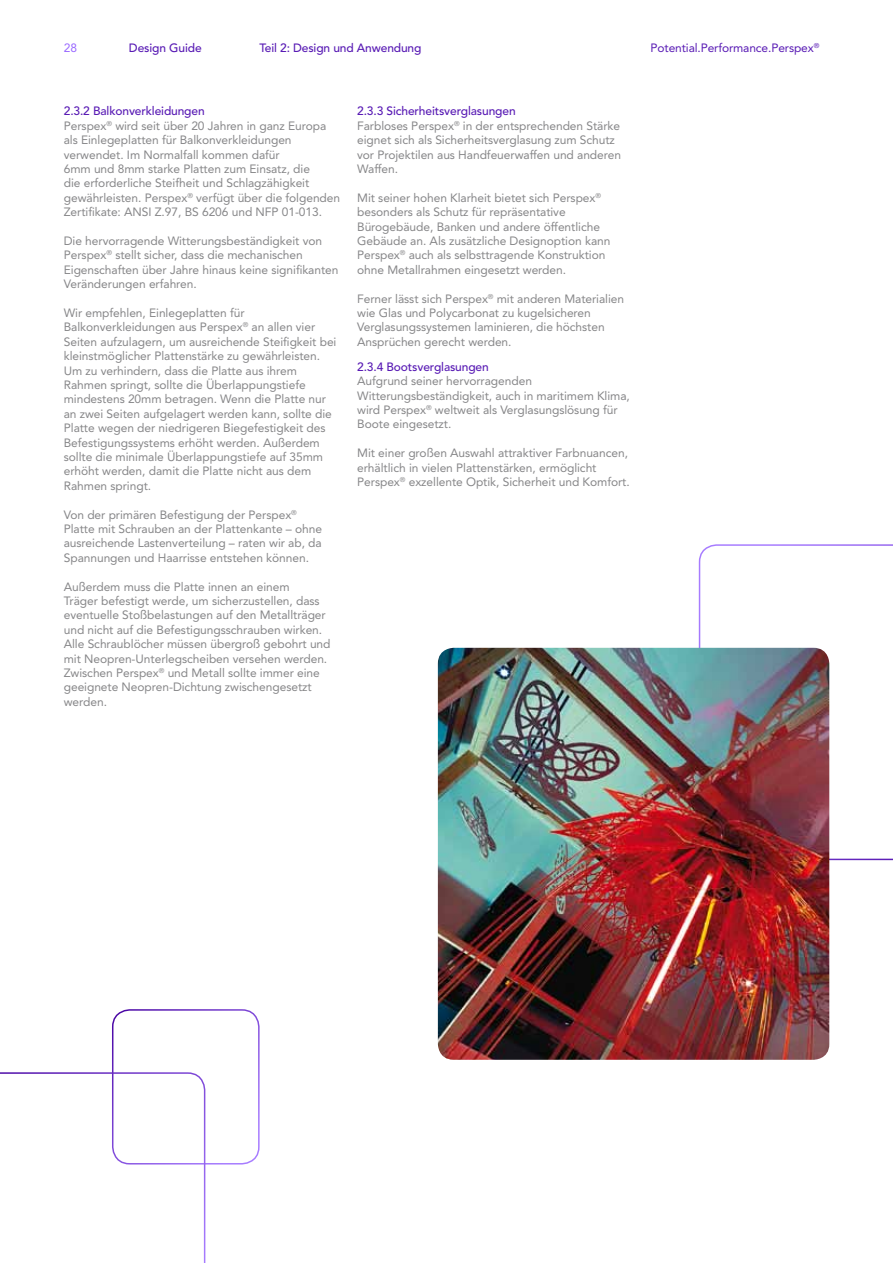
<style>
.page{position:relative;width:893px;height:1263px;background:#fff}
.page>*{position:absolute;margin:0;border:0;box-sizing:border-box;transform-origin:0 0}
.t1{font:12px/14.4px "Avenir LT Std";letter-spacing:-.005em;color:#868688}
.t2{font:500 12px "Avenir LT Std";letter-spacing:-.01em;color:#581ab4}
.t3{font:12px "Avenir LT Std";letter-spacing:-.01em;color:#581ab4}
.t4{font:12px "Avenir LT Std";color:#9968ff}
.t5{font:7.05px "Avenir LT Std";color:#581ab4}
.s1{font-weight:500;color:#581ab4}
</style>
<div class="page">
<svg style="left:699px;top:544px;width:194px;height:316px"></svg>
<div style="left:112px;top:1009px;width:148px;height:155px;border:2px solid #fff;border-radius:17px"></div>
<svg style="left:0;top:1072px;width:205px;height:191px"></svg>
<img style="left:438px;top:648px;width:391px;height:412px">
<p class="t4" style="left:64px;top:40px;width:15px">28</p>
<p class="t3" style="left:651px;top:40px;width:165px">Potential.Performance.Perspex</p>
<p class="t2" style="left:129px;top:41px;width:74px">Design Guide</p>
<p class="t5" style="left:814px;top:41px;width:7px">®</p>
<p class="t2" style="left:259px;top:41px;width:164px">Teil 2: Design und Anwendung</p>
<p class="t1" style="left:64px;top:104px;width:278px"><span class="s1">2.3.2 Balkonverkleidungen<br></span>Perspex<sup>®</sup> wird seit über 20 Jahren in ganz Europa als Einlegeplatten für Balkonverkleidungen verwendet. Im Normalfall kommen dafür<br>6mm und 8mm starke Platten zum Einsatz, die<br>die erforderliche Steifheit und Schlagzähigkeit gewährleisten. Perspex<sup>®</sup> verfügt über die folgenden Zertifikate: ANSI Z.97, BS 6206 und NFP 01-013.</p>
<p class="t1" style="left:64px;top:234px;width:276px">Die hervorragende Witterungsbeständigkeit von Perspex<sup>®</sup> stellt sicher, dass die mechanischen Eigenschaften über Jahre hinaus keine signifikanten Veränderungen erfahren.</p>
<p class="t1" style="left:64px;top:306px;width:274px">Wir empfehlen, Einlegeplatten für Balkonverkleidungen aus Perspex<sup>®</sup> an allen vier Seiten aufzulagern, um ausreichende Steifigkeit bei kleinstmöglicher Plattenstärke zu gewährleisten.<br>Um zu verhindern, dass die Platte aus ihrem Rahmen springt, sollte die Überlappungstiefe mindestens 20mm betragen. Wenn die Platte nur an zwei Seiten aufgelagert werden kann, sollte die Platte wegen der niedrigeren Biegefestigkeit des Befestigungssystems erhöht werden. Außerdem sollte die minimale Überlappungstiefe auf 35mm erhöht werden, damit die Platte nicht aus dem Rahmen springt.</p>
<p class="t1" style="left:64px;top:507px;width:260px">Von der primären Befestigung der Perspex<sup>® </sup>Platte mit Schrauben an der Plattenkante – ohne ausreichende Lastenverteilung – raten wir ab, da Spannungen und Haarrisse entstehen können.</p>
<p class="t1" style="left:64px;top:579px;width:268px">Außerdem muss die Platte innen an einem<br>Träger befestigt werde, um sicherzustellen, dass eventuelle Stoßbelastungen auf den Metallträger und nicht auf die Befestigungsschrauben wirken.<br>Alle Schraublöcher müssen übergroß gebohrt und mit Neopren-Unterlegscheiben versehen werden.<br>Zwischen Perspex<sup>®</sup> und Metall sollte immer eine geeignete Neopren-Dichtung zwischengesetzt werden.</p>
<p class="t1" style="left:357px;top:104px;width:265px"><span class="s1">2.3.3 Sicherheitsverglasungen<br></span>Farbloses Perspex<sup>®</sup> in der entsprechenden Stärke eignet sich als Sicherheitsverglasung zum Schutz vor Projektilen aus Handfeuerwaffen und anderen Waffen.</p>
<p class="t1" style="left:357px;top:191px;width:255px">Mit seiner hohen Klarheit bietet sich Perspex<sup>® </sup>besonders als Schutz für repräsentative Bürogebäude, Banken und andere öffentliche Gebäude an. Als zusätzliche Designoption kann Perspex<sup>®</sup> auch als selbsttragende Konstruktion ohne Metallrahmen eingesetzt werden.</p>
<p class="t1" style="left:357px;top:291px;width:268px">Ferner lässt sich Perspex<sup>®</sup> mit anderen Materialien wie Glas und Polycarbonat zu kugelsicheren Verglasungssystemen laminieren, die höchsten Ansprüchen gerecht werden.</p>
<p class="t2" style="left:357px;top:360px;width:133px">2.3.4 Bootsverglasungen</p>
<p class="t1" style="left:357px;top:374px;width:274px">Aufgrund seiner hervorragenden Witterungsbeständigkeit, auch in maritimem Klima, wird Perspex<sup>®</sup> weltweit als Verglasungslösung für Boote eingesetzt.</p>
<p class="t1" style="left:357px;top:446px;width:274px">Mit einer großen Auswahl attraktiver Farbnuancen, erhältlich in vielen Plattenstärken, ermöglicht<br>Perspex<sup>®</sup> exzellente Optik, Sicherheit und Komfort.</p>
</div>
